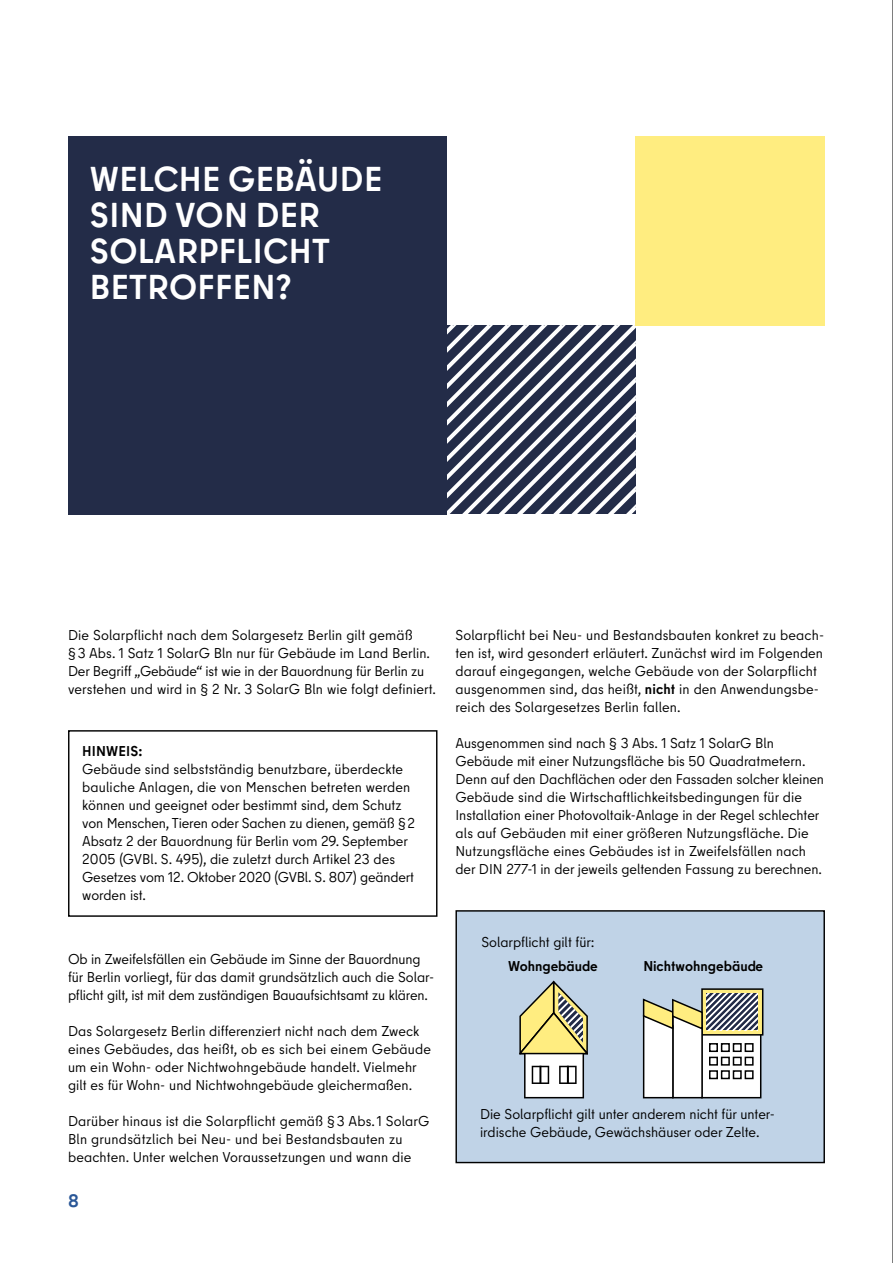
<style>
.page{position:relative;width:893px;height:1263px;background:#fff}
.page>*{position:absolute;margin:0;border:0;box-sizing:border-box;transform-origin:0 0}
.t1{font:700 34.5px/36px "Berlin Type";letter-spacing:.01em;color:#fff}
.t2{font:700 18px "Berlin Type";color:#2a5797}
.Copy_9_5_pt{font:14.25px/18px "Berlin Type";letter-spacing:.005em;color:#000}
.Copy_9_5_pt-2{font:700 14.25px "Berlin Type";color:#000}
.Copy_9_5_pt_Bold_Ver{font:700 14.25px "Berlin Type";letter-spacing:.01em;color:#000}
.s1{font-weight:700}
</style>
<div class="page">
<svg style="left:446px;top:325px;width:190px;height:190px"></svg>
<div style="left:636px;top:136px;width:189px;height:189px;background:#ffed80"></div>
<div style="left:68px;top:136px;width:378px;height:378px;background:#232c48"></div>
<div style="left:68px;top:730px;width:369px;height:187px;border:1px solid #000"></div>
<div style="left:456px;top:911px;width:368px;height:251px;background:#c0d3e7"></div>
<div style="left:455px;top:910px;width:370px;height:253px;border:1px solid #000"></div>
<div style="left:701px;top:1031px;width:60px;height:67px;border:2px solid #000"></div>
<div style="left:702px;top:989px;width:61px;height:46px;background:#ffed80"></div>
<div style="left:701px;top:988px;width:62px;height:47px;border:2px solid #000"></div>
<svg style="left:642px;top:993px;width:116px;height:106px"></svg>
<div style="left:710px;top:1044px;width:7px;height:7px;background:#fff"></div>
<div style="left:709px;top:1043px;width:9px;height:9px;border:2px solid #000"></div>
<div style="left:722px;top:1044px;width:7px;height:7px;background:#fff"></div>
<div style="left:721px;top:1043px;width:9px;height:9px;border:2px solid #000"></div>
<div style="left:733px;top:1044px;width:8px;height:7px;background:#fff"></div>
<div style="left:733px;top:1043px;width:9px;height:9px;border:2px solid #000"></div>
<div style="left:745px;top:1044px;width:8px;height:7px;background:#fff"></div>
<div style="left:745px;top:1043px;width:9px;height:9px;border:2px solid #000"></div>
<div style="left:710px;top:1057px;width:7px;height:8px;background:#fff"></div>
<div style="left:709px;top:1057px;width:9px;height:9px;border:2px solid #000"></div>
<div style="left:722px;top:1057px;width:7px;height:8px;background:#fff"></div>
<div style="left:721px;top:1057px;width:9px;height:9px;border:2px solid #000"></div>
<div style="left:733px;top:1057px;width:8px;height:8px;background:#fff"></div>
<div style="left:733px;top:1057px;width:9px;height:9px;border:2px solid #000"></div>
<div style="left:745px;top:1057px;width:8px;height:8px;background:#fff"></div>
<div style="left:745px;top:1057px;width:9px;height:9px;border:2px solid #000"></div>
<div style="left:710px;top:1071px;width:7px;height:7px;background:#fff"></div>
<div style="left:709px;top:1070px;width:9px;height:9px;border:2px solid #000"></div>
<div style="left:722px;top:1071px;width:7px;height:7px;background:#fff"></div>
<div style="left:721px;top:1070px;width:9px;height:9px;border:2px solid #000"></div>
<div style="left:733px;top:1071px;width:8px;height:7px;background:#fff"></div>
<div style="left:733px;top:1070px;width:9px;height:9px;border:2px solid #000"></div>
<div style="left:745px;top:1071px;width:8px;height:7px;background:#fff"></div>
<div style="left:745px;top:1070px;width:9px;height:9px;border:2px solid #000"></div>
<svg style="left:519px;top:981px;width:69px;height:117px"></svg>
<hr style="left:892px;top:0;width:1px;height:1263px;background:#000">
<h4 class="t1" style="left:90px;top:161px;width:294px">WELCHE GEBÄUDE<br>SIND VON DER<br>SOLARPFLICHT<br>BETROFFEN?</h4>
<p class="Copy_9_5_pt" style="left:68px;top:626px;width:369px">Die Solarpflicht nach dem Solargesetz Berlin gilt gemäß<br>§3 Abs. 1 Satz 1 SolarG Bln nur für Gebäude im Land Berlin.<br>Der Begriff „Gebäude“ ist wie in der Bauordnung für Berlin zu verstehen und wird in § 2 Nr. 3 SolarG Bln wie folgt definiert.</p>
<p class="Copy_9_5_pt_Bold_Ver" style="left:82px;top:742px;width:62px">HINWEIS:</p>
<p class="Copy_9_5_pt" style="left:82px;top:761px;width:334px">Gebäude sind selbstständig benutzbare, überdeckte bauliche Anlagen, die von Menschen betreten werden können und geeignet oder bestimmt sind, dem Schutz von Menschen, Tieren oder Sachen zu dienen, gemäß §2<br>Absatz 2 der Bauordnung für Berlin vom 29. September 2005 (GVBl. S. 495), die zuletzt durch Artikel 23 des Gesetzes vom 12. Oktober 2020 (GVBl. S. 807) geändert worden ist.</p>
<p class="Copy_9_5_pt" style="left:68px;top:950px;width:368px">Ob in Zweifelsfällen ein Gebäude im Sinne der Bauordnung für Berlin vorliegt, für das damit grundsätzlich auch die Solar&shy;pflicht gilt, ist mit dem zuständigen Bauaufsichtsamt zu klären.</p>
<p class="Copy_9_5_pt" style="left:68px;top:1022px;width:365px">Das Solargesetz Berlin differenziert nicht nach dem Zweck eines Gebäudes, das heißt, ob es sich bei einem Gebäude um ein Wohn- oder Nichtwohngebäude handelt. Vielmehr gilt es für Wohn- und Nichtwohngebäude gleichermaßen.</p>
<p class="Copy_9_5_pt" style="left:68px;top:1112px;width:363px">Darüber hinaus ist die Solarpflicht gemäß § 3 Abs.1 SolarG<br>Bln grundsätzlich bei Neu- und bei Bestandsbauten zu beachten. Unter welchen Voraussetzungen und wann die</p>
<p class="t2" style="left:68px;top:1189px;width:12px">8</p>
<p class="Copy_9_5_pt" style="left:455px;top:626px;width:370px">Solarpflicht bei Neu- und Bestandsbauten konkret zu beach&shy;ten ist, wird gesondert erläutert. Zunächst wird im Folgenden darauf eingegangen, welche Gebäude von der Solarpflicht ausgenommen sind, das heißt, <span class="s1">nicht</span> in den Anwendungsbe&shy;reich des Solargesetzes Berlin fallen.</p>
<p class="Copy_9_5_pt" style="left:455px;top:734px;width:370px">Ausgenommen sind nach § 3 Abs. 1 Satz 1 SolarG Bln Gebäude mit einer Nutzungsfläche bis 50 Quadratmetern.<br>Denn auf den Dachflächen oder den Fassaden solcher kleinen Gebäude sind die Wirtschaftlichkeitsbedingungen für die Installation einer Photovoltaik-Anlage in der Regel schlechter als auf Gebäuden mit einer größeren Nutzungsfläche. Die Nutzungsfläche eines Gebäudes ist in Zweifelsfällen nach der DIN 277-1 in der jeweils geltenden Fassung zu berechnen.</p>
<p class="Copy_9_5_pt" style="left:481px;top:933px;width:115px">Solarpflicht gilt für:</p>
<p class="Copy_9_5_pt-2" style="left:508px;top:957px;width:91px">Wohngebäude</p>
<p class="Copy_9_5_pt-2" style="left:643px;top:957px;width:121px">Nichtwohngebäude</p>
<p class="Copy_9_5_pt" style="left:480px;top:1105px;width:296px">Die Solarpflicht gilt unter anderem nicht für unter&shy;irdische Gebäude, Gewächshäuser oder Zelte.</p>
</div>
